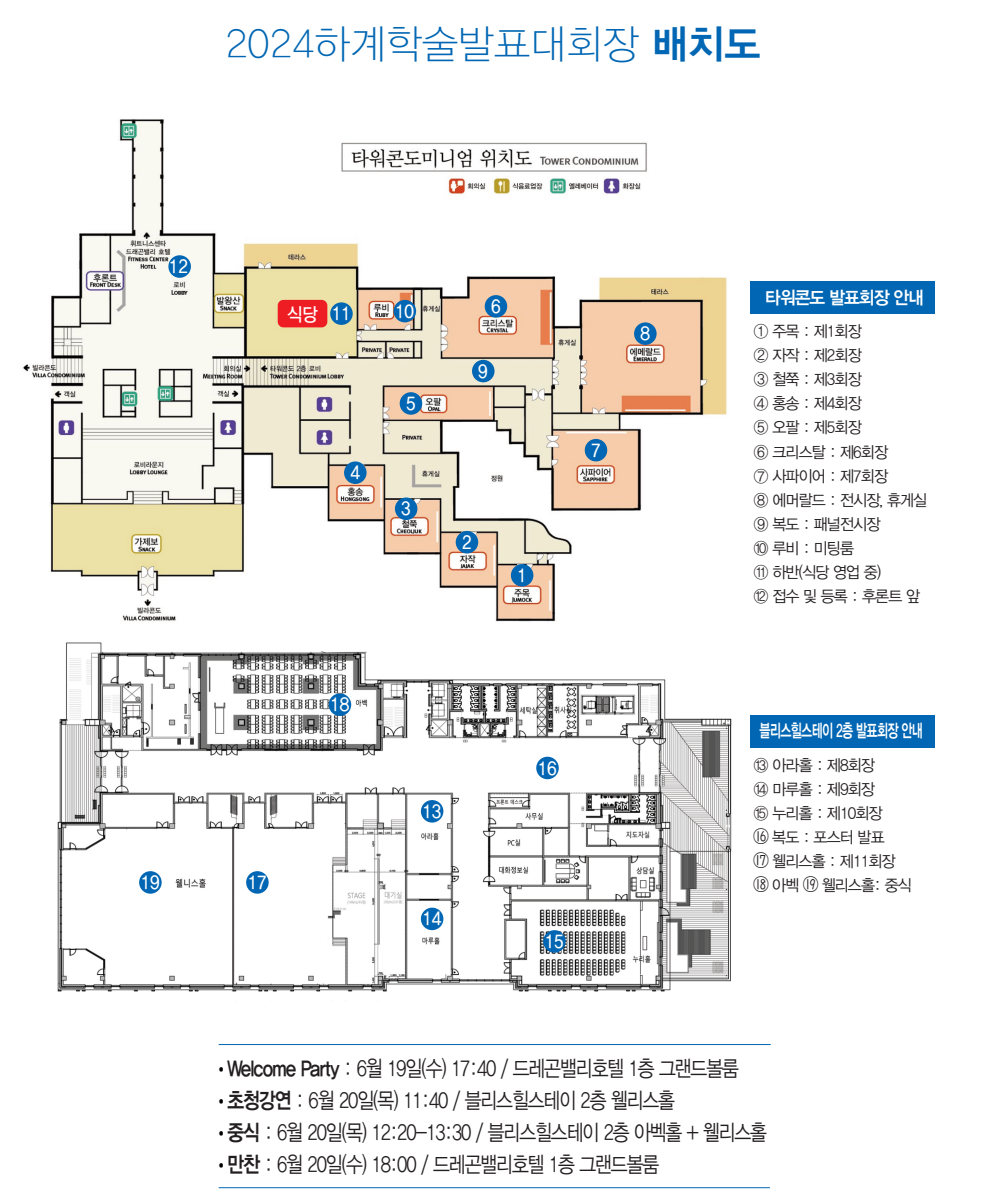
<style>
.page{position:relative;width:989px;height:1204px;background:#fff}
.page>*{position:absolute;margin:0;border:0;box-sizing:border-box;transform-origin:0 0}
.t1{font:40px "YDIYGO310";color:#0166b3}
.t2{font:22px "YDIYGO320";letter-spacing:-.055em;color:#231f20;scale:.83 1}
.t3{font:18.8px "YDIYGO330";color:#fff;scale:.9 1}
.t4{font:18px "YDIYGO340";letter-spacing:-.055em;color:#fff;scale:.67 1}
.t5{font:18px "YDIYGO340";letter-spacing:-.055em;color:#fff;scale:.95 1}
.t6{font:16px/24.2px "YDIYGO320";letter-spacing:-.055em;color:#231f20;scale:.95 1}
.s1{font-family:"YDIYGO340"}
.s2{font-family:"Apple Gothic"}
.s3{font-family:"HY Head Line";font-weight:500;font-size:18px;color:#000}
</style>
<div class="page">
<hr style="left:219px;top:1043px;width:551px;height:1px;background:#0166b3">
<hr style="left:219px;top:1186px;width:550px;height:1px;background:#0166b3">
<img style="left:23px;top:119px;width:704px;height:503px">
<img style="left:57px;top:642px;width:675px;height:350px">
<div style="left:750px;top:281px;width:185px;height:33px;background:#0166b3"></div>
<div style="left:750px;top:715px;width:185px;height:32px;background:#0166b3"></div>
<div style="left:278px;top:300px;width:49px;height:27px;background:#ee1d23;border-radius:6px"></div>
<div style="left:168px;top:255px;width:23px;height:23px;background:#0166b3;border-radius:50%"></div>
<div style="left:330px;top:302px;width:23px;height:23px;background:#0166b3;border-radius:50%"></div>
<div style="left:328px;top:693px;width:23px;height:22px;background:#0166b3;border-radius:50%"></div>
<div style="left:246px;top:870px;width:22px;height:23px;background:#0166b3;border-radius:50%"></div>
<div style="left:139px;top:870px;width:23px;height:23px;background:#0166b3;border-radius:50%"></div>
<div style="left:421px;top:799px;width:22px;height:23px;background:#0166b3;border-radius:50%"></div>
<div style="left:536px;top:756px;width:22px;height:23px;background:#0166b3;border-radius:50%"></div>
<div style="left:543px;top:929px;width:22px;height:23px;background:#0166b3;border-radius:50%"></div>
<div style="left:421px;top:907px;width:22px;height:22px;background:#0166b3;border-radius:50%"></div>
<div style="left:344px;top:461px;width:22px;height:23px;background:#0166b3;border-radius:50%"></div>
<div style="left:484px;top:295px;width:23px;height:22px;background:#0166b3;border-radius:50%"></div>
<div style="left:399px;top:392px;width:23px;height:22px;background:#0166b3;border-radius:50%"></div>
<div style="left:395px;top:497px;width:22px;height:23px;background:#0166b3;border-radius:50%"></div>
<div style="left:455px;top:531px;width:23px;height:22px;background:#0166b3;border-radius:50%"></div>
<div style="left:511px;top:564px;width:22px;height:22px;background:#0166b3;border-radius:50%"></div>
<div style="left:634px;top:322px;width:22px;height:23px;background:#0166b3;border-radius:50%"></div>
<div style="left:472px;top:360px;width:22px;height:22px;background:#0166b3;border-radius:50%"></div>
<div style="left:584px;top:439px;width:23px;height:22px;background:#0166b3;border-radius:50%"></div>
<div style="left:393px;top:300px;width:23px;height:22px;background:#0166b3;border-radius:50%"></div>
<hr style="left:232px;top:826px;width:2px;height:158px;background:#231f20;opacity:.8">
<h1 class="t1" style="left:225px;top:22px;width:536px">2024하계학술발표대회장 <span class="s1">배치도</span></h1>
<p class="t3" style="left:169px;top:256px;width:23px">12</p>
<p class="t3" style="left:287px;top:303px;width:36px">식당</p>
<p class="t3" style="left:332px;top:303px;width:23px">11</p>
<p class="t3" style="left:350px;top:462px;width:12px">4</p>
<p class="t3" style="left:395px;top:300px;width:23px">10</p>
<p class="t3" style="left:406px;top:393px;width:12px">5</p>
<p class="t3" style="left:401px;top:498px;width:12px">3</p>
<p class="t3" style="left:330px;top:694px;width:23px">18</p>
<p class="t3" style="left:491px;top:296px;width:12px">6</p>
<p class="t3" style="left:478px;top:360px;width:12px">9</p>
<p class="t3" style="left:462px;top:531px;width:12px">2</p>
<p class="t3" style="left:517px;top:564px;width:12px">1</p>
<p class="t3" style="left:640px;top:323px;width:12px">8</p>
<p class="t3" style="left:591px;top:439px;width:12px">7</p>
<p class="t5" style="left:765px;top:287px;width:169px">타워콘도 발표회장 안내</p>
<p class="t6" style="left:753px;top:318px;width:184px">① 주목 : 제1회장<br>② 자작 : 제2회장<br>③ 철쭉 : 제3회장<br>④ 홍송 : 제4회장<br>⑤ 오팔 : 제5회장<br>⑥ 크리스탈 : 제6회장<br>⑦ 사파이어 : 제7회장<br>⑧ 에머랄드 : 전시장, 휴게실<br>⑨ 복도 : 패널전시장<br>⑩ 루비 : 미팅룸<br>⑪ 하반(식당 영업 중)<br>⑫ 접수 및 등록 : 후론트 앞</p>
<p class="t4" style="left:759px;top:720px;width:245px">블리스힐스테이 2층 발표회장 안내</p>
<p class="t3" style="left:141px;top:871px;width:23px">19</p>
<p class="t3" style="left:248px;top:871px;width:23px">17</p>
<p class="t3" style="left:422px;top:800px;width:23px">13</p>
<p class="t3" style="left:422px;top:908px;width:23px">14</p>
<p class="t3" style="left:537px;top:757px;width:23px">16</p>
<p class="t3" style="left:544px;top:930px;width:23px">15</p>
<p class="t6" style="left:753px;top:752px;width:168px">⑬ 아라홀 : 제8회장<br>⑭ 마루홀 : 제9회장<br>⑮ 누리홀 : 제10회장<br><span class="s2">⑯</span> 복도 : 포스터 발표<br><span class="s2">⑰</span> 웰리스홀 : 제11회장 <span class="s2">⑱</span> 아벡 <span class="s2">⑲</span> 웰리스홀: 중식</p>
<h2 class="t2" style="left:214px;top:1056px;width:634px"><span class="s3">•</span><span class="s1">Welcome Party</span> : 6월 19일(수) 17:40 / 드레곤밸리호텔 1층 그랜드볼룸</h2>
<h2 class="t2" style="left:214px;top:1088px;width:557px"><span class="s3">•</span><span class="s1">초청강연</span> : 6월 20일(목) 11:40 / 블리스힐스테이 2층 웰리스홀</h2>
<h2 class="t2" style="left:214px;top:1120px;width:668px"><span class="s3">•</span><span class="s1">중식</span> : 6월 20일(목) 12:20-13:30 / 블리스힐스테이 2층 아벡홀 + 웰리스홀</h2>
<h2 class="t2" style="left:214px;top:1152px;width:538px"><span class="s3">•</span><span class="s1">만찬</span> : 6월 20일(수) 18:00 / 드레곤밸리호텔 1층 그랜드볼룸</h2>
</div>
